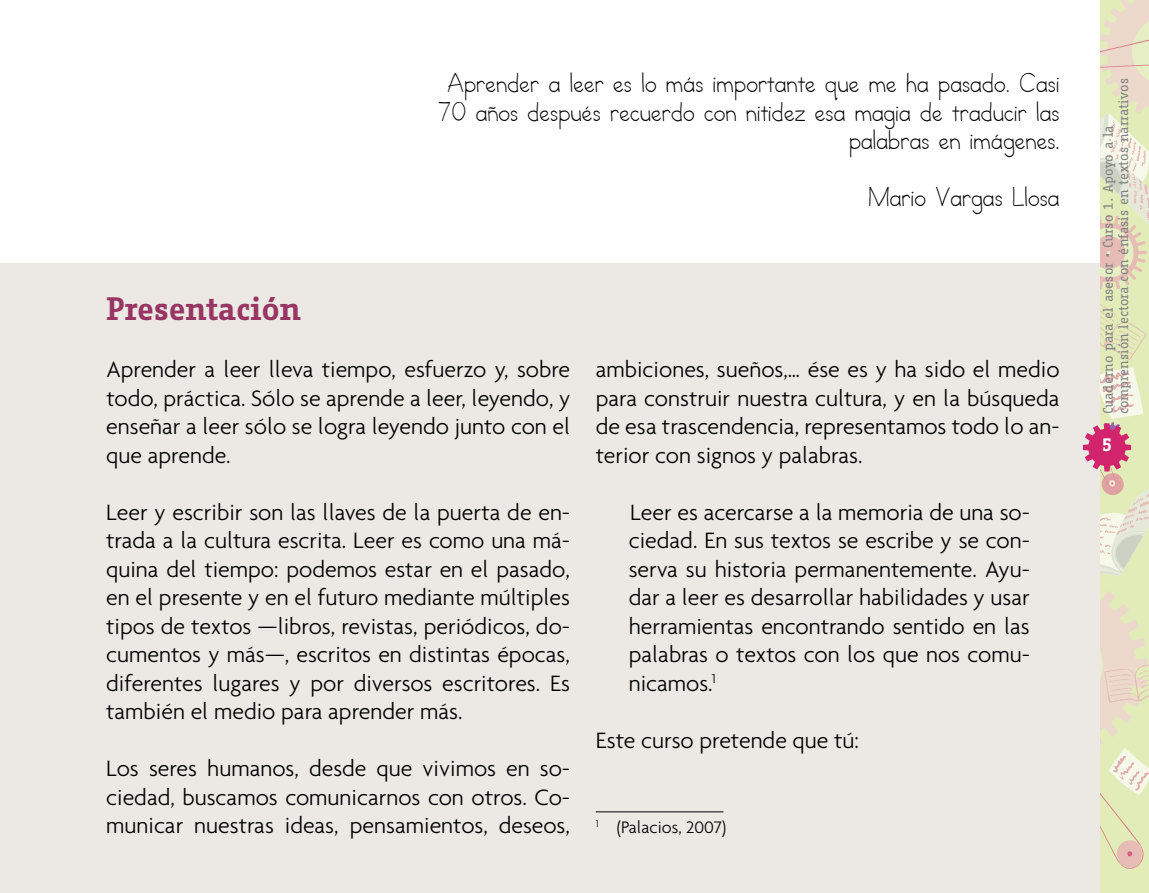
<style>
.page{position:relative;width:1149px;height:893px;background:#fff}
.page>*{position:absolute;margin:0;border:0;box-sizing:border-box;transform-origin:0 0}
.t1{font:700 31.5px "Fago Office Serif";color:#993562}
.t2{font:300 24px/28.5px "Agenda";color:#000;text-align:justify}
.t3{font:24px/28.5px "Abc Teacher";color:#000;text-align:right}
.t4{font:300 18px "Agenda";color:#000}
.t5{font:700 18px "Fago Office Serif";color:#fff}
.t6{font:13.5px/15px "Fago Office Serif";letter-spacing:-.005em;color:#808285}
</style>
<div class="page">
<div style="left:1px;top:263px;width:1119px;height:630px;background:#ece9e5"></div>
<hr style="left:595px;top:812px;width:128px;height:1px;background:#000">
<div style="left:1099px;top:0;width:49px;height:893px;background:#e2ecb8"></div>
<svg style="left:1099px;top:0;width:49px;height:291px"></svg>
<svg style="left:1099px;top:302px;width:47px;height:58px"></svg>
<svg style="left:1082px;top:367px;width:67px;height:505px"></svg>
<p class="t3" style="left:438px;top:71px;width:623px">Aprender a leer es lo más importante que me ha pasado. Casi<br>70 años después recuerdo con nitidez esa magia de traducir las palabras en imágenes.</p>
<p class="t3" style="left:867px;top:185px;width:193px">Mario Vargas Llosa</p>
<p class="t1" style="left:106px;top:291px;width:196px">Presentación</p>
<p class="t2" style="left:106px;top:355px;width:465px">Aprender a leer lleva tiempo, esfuerzo y, sobre todo, práctica. Sólo se aprende a leer, leyendo, y enseñar a leer sólo se logra leyendo junto con el que aprende.</p>
<p class="t2" style="left:106px;top:497px;width:465px">Leer y escribir son las llaves de la puerta de en&shy;trada a la cultura escrita. Leer es como una má&shy;quina del tiempo: podemos estar en el pasado, en el presente y en el futuro mediante múltiples tipos de textos —libros, revistas, periódicos, do&shy;cumentos y más—, escritos en distintas épocas, diferentes lugares y por diversos escritores. Es también el medio para aprender más.</p>
<p class="t2" style="left:106px;top:754px;width:465px">Los seres humanos, desde que vivimos en so&shy;ciedad, buscamos comunicarnos con otros. Co&shy;municar nuestras ideas, pensamientos, deseos,</p>
<p class="t2" style="left:595px;top:355px;width:465px">ambiciones, sueños,… ése es y ha sido el medio para construir nuestra cultura, y en la búsqueda de esa trascendencia, representamos todo lo an&shy;terior con signos y palabras.</p>
<p class="t2" style="left:628px;top:497px;width:402px">Leer es acercarse a la memoria de una so&shy;ciedad. En sus textos se escribe y se con&shy;serva su historia permanentemente. Ayu&shy;dar a leer es desarrollar habilidades y usar herramientas encontrando sentido en las palabras o textos con los que nos comu&shy;nicamos.<sup>1</sup></p>
<p class="t2" style="left:595px;top:725px;width:265px">Este curso pretende que tú:</p>
<p class="t4" style="left:595px;top:817px;width:132px"><sup>1</sup> (Palacios, 2007)</p>
<p class="t6" style="left:1100px;top:414px;width:338px;rotate:-90deg">Cuaderno para el asesor • Curso 1. Apoyo a la comprensión lectora con énfasis en textos narrativos</p>
<p class="t5" style="left:1101px;top:435px;width:12px">5</p>
</div>
